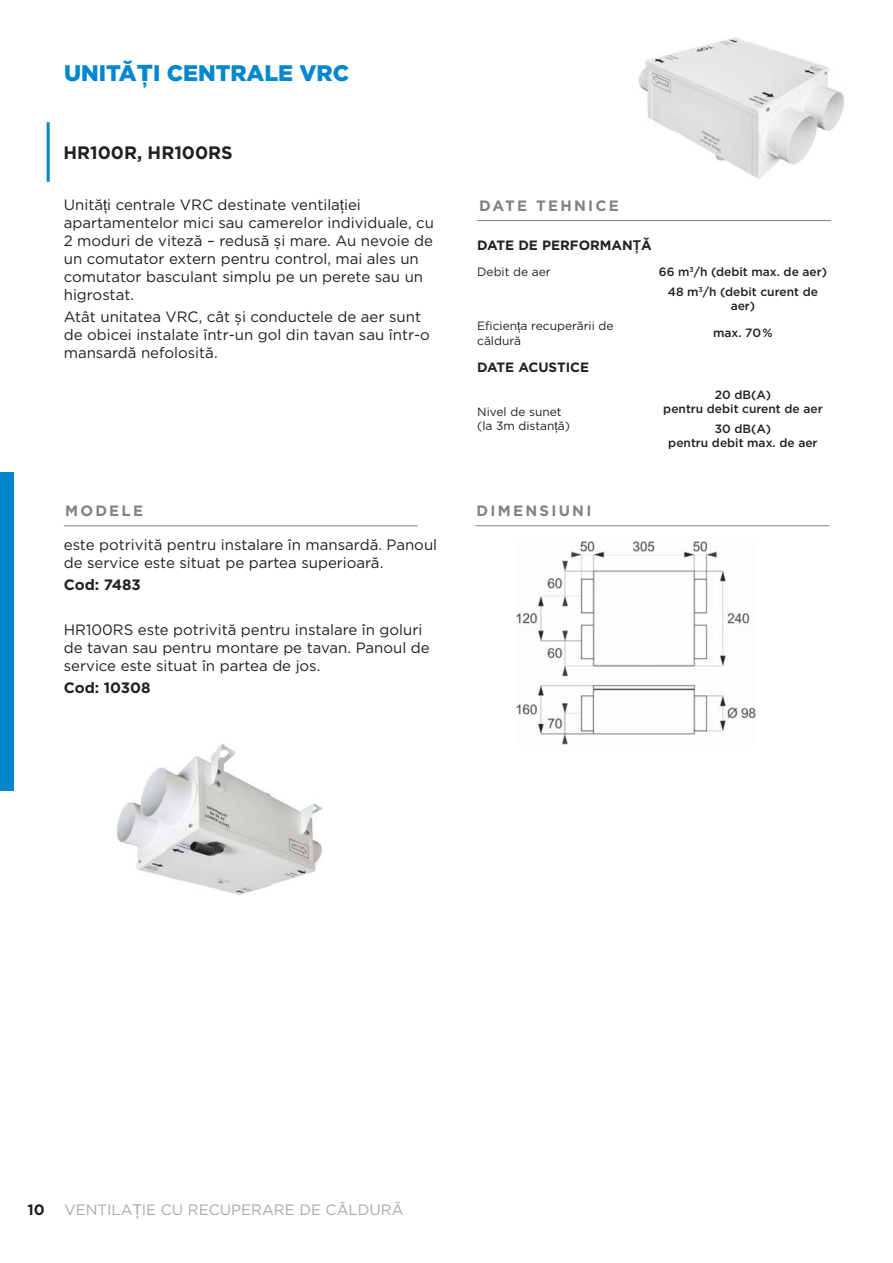
<style>
.page{position:relative;width:893px;height:1263px;background:#fff}
.page>*{position:absolute;margin:0;border:0;box-sizing:border-box;transform-origin:0 0}
.t1{font:900 22.5px "Gotham";color:#0087cd}
.t2{font:700 18px "Gotham";color:#231f20}
.t3{font:15px/18px "Gotham";color:#231f20}
.t4{font:15px "Gotham";color:#a7a9ac}
.t5{font:700 15px "Gotham";letter-spacing:.15em;color:#808285}
.t6{font:700 15px "Gotham";color:#231f20}
.t7{font:700 13.5px "Gotham";color:#231f20}
.t8{font:500 12px/14.4px "Gotham";color:#231f20;text-align:center}
.t9{font:12px/14.4px "Gotham";color:#231f20}
.s1{font-family:"Arial"}
</style>
<div class="page">
<div style="left:0;top:472px;width:14px;height:319px;background:#0087cd"></div>
<img style="left:638px;top:37px;width:206px;height:142px">
<img style="left:117px;top:744px;width:206px;height:151px">
<img style="left:517px;top:542px;width:238px;height:202px">
<hr style="left:477px;top:220px;width:354px;height:1px;background:#808285">
<hr style="left:475px;top:525px;width:354px;height:1px;background:#808285">
<hr style="left:64px;top:525px;width:354px;height:1px;background:#808285">
<hr style="left:47px;top:122px;width:3px;height:60px;background:#0087cd">
<h1 class="t1" style="left:64px;top:64px;width:287px">UNITĂ<span class="s1">Ț</span>I CENTRALE VRC</h1>
<p class="t2" style="left:64px;top:146px;width:171px">HR100R, HR100RS</p>
<p class="t3" style="left:64px;top:197px;width:372px">Unită<span class="s1">ț</span>i centrale VRC destinate ventila<span class="s1">ț</span>iei apartamentelor mici sau camerelor individuale, cu 2 moduri de viteză – redusă și mare. Au nevoie de un comutator extern pentru control, mai ales un comutator basculant simplu pe un perete sau un higrostat.</p>
<p class="t3" style="left:64px;top:309px;width:368px">Atât unitatea VRC, cât și conductele de aer sunt de obicei instalate într-un gol din tavan sau într-o mansardă nefolosită.</p>
<p class="t5" style="left:479px;top:199px;width:141px">DATE TEHNICE</p>
<p class="t7" style="left:477px;top:240px;width:176px">DATE DE PERFORMAN<span class="s1">Ț</span>Ă</p>
<p class="t9" style="left:477px;top:266px;width:75px">Debit de aer</p>
<p class="t8" style="left:659px;top:263px;width:170px;line-height:19.8px">66 m<sup>3</sup>/h (debit max. de aer)<br>48 m<sup>3</sup>/h (debit curent de</p>
<p class="t8" style="left:731px;top:300px;width:26px">aer)</p>
<p class="t9" style="left:477px;top:320px;width:138px">Eficien<span class="s1">ț</span>a recuperării de căldură</p>
<p class="t8" style="left:713px;top:327px;width:61px">max. 70-%</p>
<p class="t7" style="left:477px;top:362px;width:114px">DATE ACUSTICE</p>
<p class="t9" style="left:477px;top:405px;width:94px">Nivel de sunet (la 3m distan<span class="s1">ț</span>ă)</p>
<p class="t8" style="left:663px;top:388px;width:161px">20 dB(A)<br>pentru debit curent de aer</p>
<p class="t8" style="left:668px;top:422px;width:151px">30 dB(A)<br>pentru debit max. de aer</p>
<p class="t5" style="left:65px;top:505px;width:80px">MODELE</p>
<p class="t5" style="left:477px;top:505px;width:116px">DIMENSIUNI</p>
<p class="t3" style="left:64px;top:537px;width:375px">este potrivită pentru instalare în mansardă. Panoul de service este situat pe partea superioară.</p>
<p class="t6" style="left:64px;top:579px;width:79px">Cod: 7483</p>
<p class="t3" style="left:64px;top:622px;width:367px">HR100RS este potrivită pentru instalare în goluri de tavan sau pentru montare pe tavan. Panoul de service este situat în partea de jos.</p>
<p class="t6" style="left:64px;top:682px;width:88px">Cod: 10308</p>
<p class="t6" style="left:28px;top:1204px;width:19px">10</p>
<p class="t4" style="left:64px;top:1203px;width:341px">VENTILA<span class="s1">Ț</span>IE CU RECUPERARE DE CĂLDURĂ</p>
</div>
